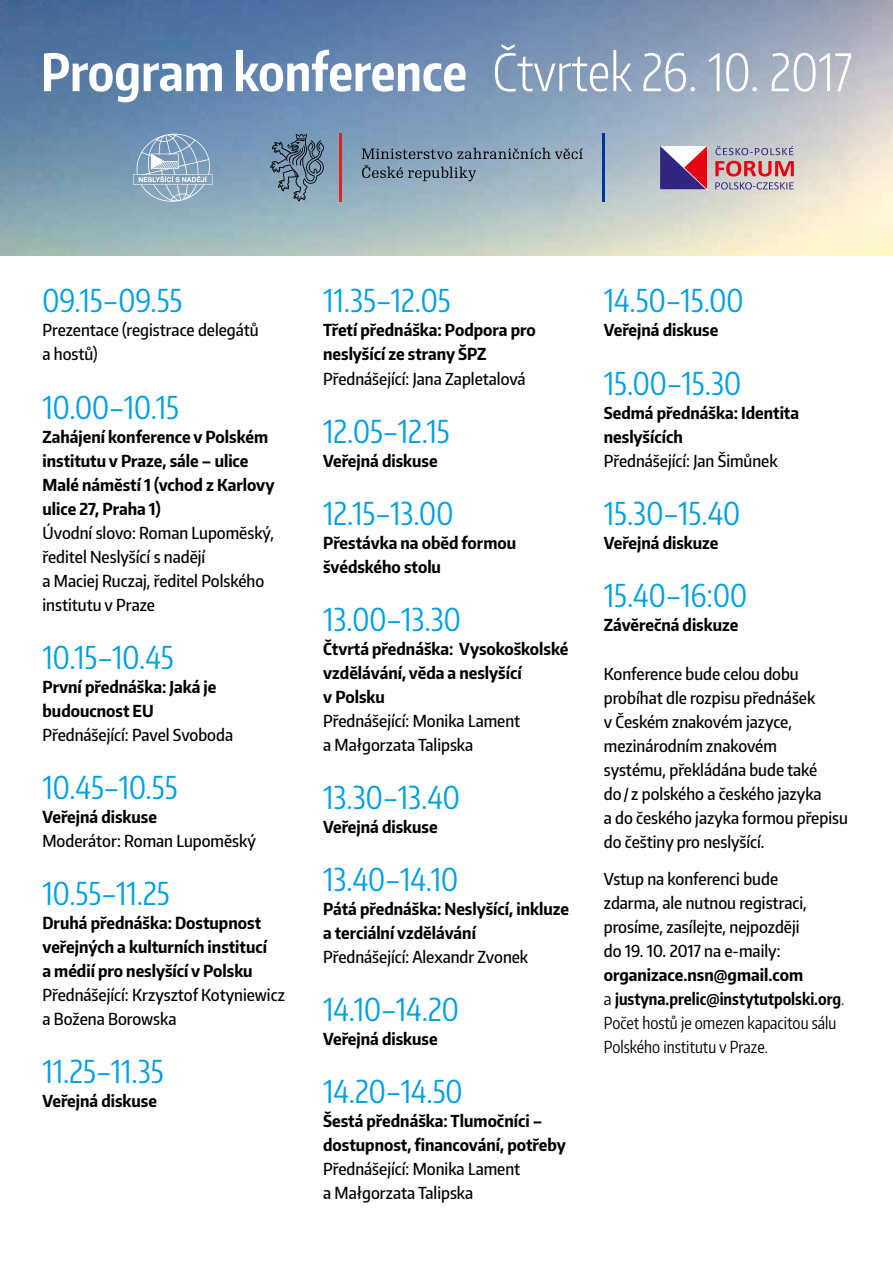
<style>
.page{position:relative;width:893px;height:1263px;background:#fff}
.page>*{position:absolute;margin:0;border:0;box-sizing:border-box;transform-origin:0 0}
.t1{font:700 51px "Encode Sans Compressed";color:#fff}
.t2{font:31.5px "Encode Sans Compressed";color:#009fe3}
.t3{font:500 16.5px/24px "Encode Sans Condensed";color:#000}
.t4{font:700 16.5px/24px "Encode Sans Condensed";color:#000}
.t5{font:16.5px/24px "Encode Sans Compressed";color:#000}
.s1{font-weight:300}
.s2{font-family:"Encode Sans Condensed"}
.s3{font-weight:700}
</style>
<div class="page">
<img style="left:0;top:0;width:893px;height:255px">
<svg style="left:660px;top:146px;width:47px;height:43px"></svg>
<svg style="left:715px;top:146px;width:78px;height:9px"></svg>
<svg style="left:715px;top:182px;width:79px;height:8px"></svg>
<svg style="left:715px;top:161px;width:79px;height:15px"></svg>
<svg style="left:133px;top:134px;width:79px;height:68px;background:#91acc4"></svg>
<svg style="left:362px;top:148px;width:221px;height:11px;background:#6b7f91"></svg>
<svg style="left:362px;top:165px;width:114px;height:16px;background:#758b9c"></svg>
<hr style="left:340px;top:134px;width:2px;height:68px;background:#e2231a">
<hr style="left:602px;top:134px;width:3px;height:68px;background:#0033a0">
<svg style="left:270px;top:134px;width:54px;height:68px;background:#6b8499"></svg>
<h1 class="t1" style="left:41px;top:39px;width:813px">Program konference <span class="s1">Čtvrtek 26. 10. 2017</span></h1>
<h2 class="t2" style="left:43px;top:280px;width:141px">09.15–09.55</h2>
<p class="t3" style="left:43px;top:318px;width:218px">Prezentace (registrace delegátů a hostů)</p>
<h2 class="t2" style="left:43px;top:386px;width:138px">10.00–10.15</h2>
<p class="t4" style="left:43px;top:424px;width:233px">Zahájení konference v Polském institutu v Praze, sále – ulice<br>Malé náměstí 1 (vchod z Karlovy ulice 27, Praha 1)</p>
<p class="t3" style="left:43px;top:520px;width:233px">Úvodní slovo: Roman Lupoměský, ředitel Neslyšící s nadějí<br>a Maciej Ruczaj, ředitel Polského institutu v Praze</p>
<h2 class="t2" style="left:43px;top:636px;width:133px">10.15–10.45</h2>
<p class="t4" style="left:43px;top:674px;width:175px">První přednáška: Jaká je budoucnost EU</p>
<p class="t3" style="left:43px;top:722px;width:192px">Přednášející: Pavel Svoboda</p>
<h2 class="t2" style="left:43px;top:766px;width:137px">10.45–10.55</h2>
<p class="t4" style="left:43px;top:804px;width:116px">Veřejná diskuse</p>
<p class="t3" style="left:43px;top:828px;width:215px">Moderátor: Roman Lupoměský</p>
<h2 class="t2" style="left:43px;top:872px;width:129px">10.55–11.25</h2>
<p class="t4" style="left:43px;top:910px;width:226px">Druhá přednáška: Dostupnost veřejných a kulturních institucí a médií pro neslyšící v Polsku</p>
<p class="t3" style="left:43px;top:982px;width:244px">Přednášející: Krzysztof Kotyniewicz a Božena Borowska</p>
<h2 class="t2" style="left:43px;top:1050px;width:123px">11.25–11.35</h2>
<p class="t4" style="left:43px;top:1088px;width:116px">Veřejná diskuse</p>
<h2 class="t2" style="left:323px;top:280px;width:129px">11.35–12.05</h2>
<p class="t4" style="left:323px;top:318px;width:214px">Třetí přednáška: Podpora pro neslyšící ze strany ŠPZ</p>
<p class="t3" style="left:323px;top:366px;width:204px">Přednášející: Jana Zapletalová</p>
<h2 class="t2" style="left:323px;top:410px;width:128px">12.05–12.15</h2>
<p class="t4" style="left:323px;top:448px;width:116px">Veřejná diskuse</p>
<h2 class="t2" style="left:323px;top:492px;width:132px">12.15–13.00</h2>
<p class="t4" style="left:323px;top:530px;width:194px">Přestávka na oběd formou švédského stolu</p>
<h2 class="t2" style="left:323px;top:598px;width:139px">13.00–13.30</h2>
<p class="t4" style="left:323px;top:636px;width:247px">Čtvrtá přednáška: Vysokoškolské vzdělávání, věda a neslyšící<br>v Polsku</p>
<p class="t3" style="left:323px;top:708px;width:199px">Přednášející: Monika Lament a Małgorzata Talipska</p>
<h2 class="t2" style="left:323px;top:776px;width:138px">13.30–13.40</h2>
<p class="t4" style="left:323px;top:814px;width:116px">Veřejná diskuse</p>
<h2 class="t2" style="left:323px;top:858px;width:136px">13.40–14.10</h2>
<p class="t4" style="left:323px;top:896px;width:247px">Pátá přednáška: Neslyšící, inkluze a terciální vzdělávání</p>
<p class="t3" style="left:323px;top:944px;width:207px">Přednášející: Alexandr Zvonek</p>
<h2 class="t2" style="left:323px;top:988px;width:137px">14.10–14.20</h2>
<p class="t4" style="left:323px;top:1026px;width:116px">Veřejná diskuse</p>
<h2 class="t2" style="left:323px;top:1070px;width:141px">14.20–14.50</h2>
<p class="t4" style="left:323px;top:1108px;width:244px">Šestá přednáška: Tlumočníci – dostupnost, financování, potřeby</p>
<p class="t3" style="left:323px;top:1156px;width:199px">Přednášející: Monika Lament a Małgorzata Talipska</p>
<h2 class="t2" style="left:604px;top:280px;width:141px">14.50–15.00</h2>
<p class="t4" style="left:604px;top:318px;width:116px">Veřejná diskuse</p>
<h2 class="t2" style="left:604px;top:362px;width:139px">15.00–15.30</h2>
<p class="t4" style="left:604px;top:400px;width:197px">Sedmá přednáška: Identita neslyšících</p>
<p class="t3" style="left:604px;top:448px;width:175px">Přednášející: Jan Šimůnek</p>
<h2 class="t2" style="left:604px;top:492px;width:138px">15.30–15.40</h2>
<p class="t4" style="left:604px;top:530px;width:116px">Veřejná diskuze</p>
<h2 class="t2" style="left:604px;top:574px;width:145px">15.40–16:00</h2>
<p class="t4" style="left:604px;top:612px;width:136px">Závěrečná diskuze</p>
<p class="t3" style="left:604px;top:661px;width:246px">Konference bude celou dobu probíhat dle rozpisu přednášek<br>v Českém znakovém jazyce, mezinárodním znakovém<br>systému, překládána bude také<br>do/ z polského a českého jazyka<br>a do českého jazyka formou přepisu do češtiny pro neslyšící.</p>
<p class="t3" style="left:604px;top:866px;width:205px">Vstup na konferenci bude zdarma, ale nutnou registraci, prosíme, zasílejte, nejpozději do 19. 10. 2017 na e-maily:</p>
<p class="t4" style="left:604px;top:962px;width:201px">organizace.nsn@gmail.com</p>
<p class="t5" style="left:604px;top:986px;width:242px"><span class="s2">a</span> <span class="s3">justyna.prelic@instytutpolski.org</span>.<br>Počet hostů je omezen kapacitou sálu<br>Polského institutu v Praze.</p>
</div>
